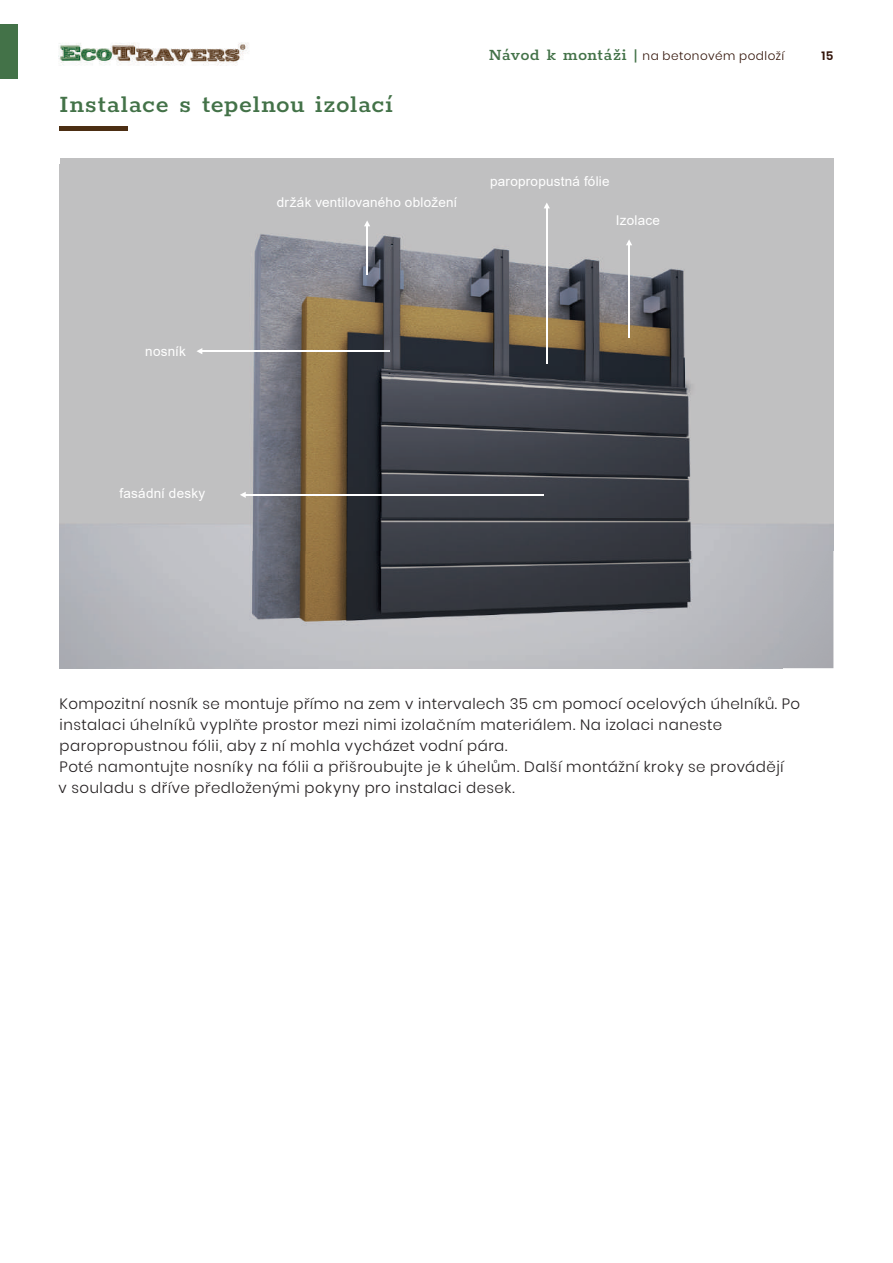
<style>
.page{position:relative;width:893px;height:1263px;background:#fff}
.page>*{position:absolute;margin:0;border:0;box-sizing:border-box;transform-origin:0 0}
.t1{font:112.5px "Rokkitt";color:#fff}
.t2{font:27px "Rokkitt";letter-spacing:.035em;color:#437248}
.t3{font:300 15px/21px "Poppins";letter-spacing:.035em;color:#231f20}
.t4{font:13.5px "Arial";letter-spacing:.015em;color:#fff}
.t5{font:300 12px "Poppins";letter-spacing:.045em;color:#311308}
.t6{font:600 12px "Poppins";color:#311308}
.s1{font-family:"Rokkitt";font-weight:400;font-size:18px;color:#437248}
</style>
<div class="page">
<div style="left:0;top:24px;width:17px;height:54px;background:#437248"></div>
<hr style="left:59px;top:126px;width:68px;height:4px;background:#4c2e13">
<img style="left:60px;top:551px;width:723px;height:117px">
<img style="left:60px;top:164px;width:773px;height:387px">
<img style="left:58px;top:42px;width:191px;height:24px">
<div style="left:0;top:25px;width:17px;height:54px;background:#437248"></div>
<hr style="left:546px;top:205px;width:2px;height:159px;background:#fff">
<hr style="left:628px;top:245px;width:2px;height:93px;background:#fff">
<hr style="left:366px;top:223px;width:2px;height:52px;background:#fff">
<hr style="left:199px;top:350px;width:191px;height:2px;background:#fff">
<hr style="left:245px;top:494px;width:299px;height:2px;background:#fff">
<svg style="left:544px;top:202px;width:6px;height:6px"></svg>
<svg style="left:626px;top:239px;width:6px;height:6px"></svg>
<svg style="left:364px;top:220px;width:6px;height:6px"></svg>
<svg style="left:196px;top:348px;width:6px;height:6px"></svg>
<svg style="left:240px;top:492px;width:6px;height:6px"></svg>
<h1 class="t1" style="left:104px;top:-1px;width:43px">„</h1>
<h2 class="t2" style="left:59px;top:86px;width:335px">Instalace s tepelnou izolací</h2>
<p class="t4" style="left:277px;top:193px;width:182px">držák ventilovaného obložení</p>
<p class="t5" style="left:489px;top:48px;width:297px"><span class="s1">Návod k montáži |</span> na betonovém podloží</p>
<p class="t4" style="left:490px;top:171px;width:121px">paropropustná fólie</p>
<p class="t4" style="left:616px;top:211px;width:46px">Izolace</p>
<p class="t6" style="left:821px;top:49px;width:14px">15</p>
<p class="t4" style="left:145px;top:342px;width:42px">nosník</p>
<p class="t4" style="left:120px;top:484px;width:87px">fasádní desky</p>
<p class="t3" style="left:58px;top:693px;width:743px">Kompozitní nosník se montuje přímo na zem v intervalech 35 cm pomocí ocelových úhelníků. Po instalaci úhelníků vyplňte prostor mezi nimi izolačním materiálem. Na izolaci naneste paropropustnou fólii, aby z ní mohla vycházet vodní pára.<br>Poté namontujte nosníky na fólii a přišroubujte je k úhelům. Další montážní kroky se provádějí<br>v souladu s dříve předloženými pokyny pro instalaci desek.</p>
</div>
